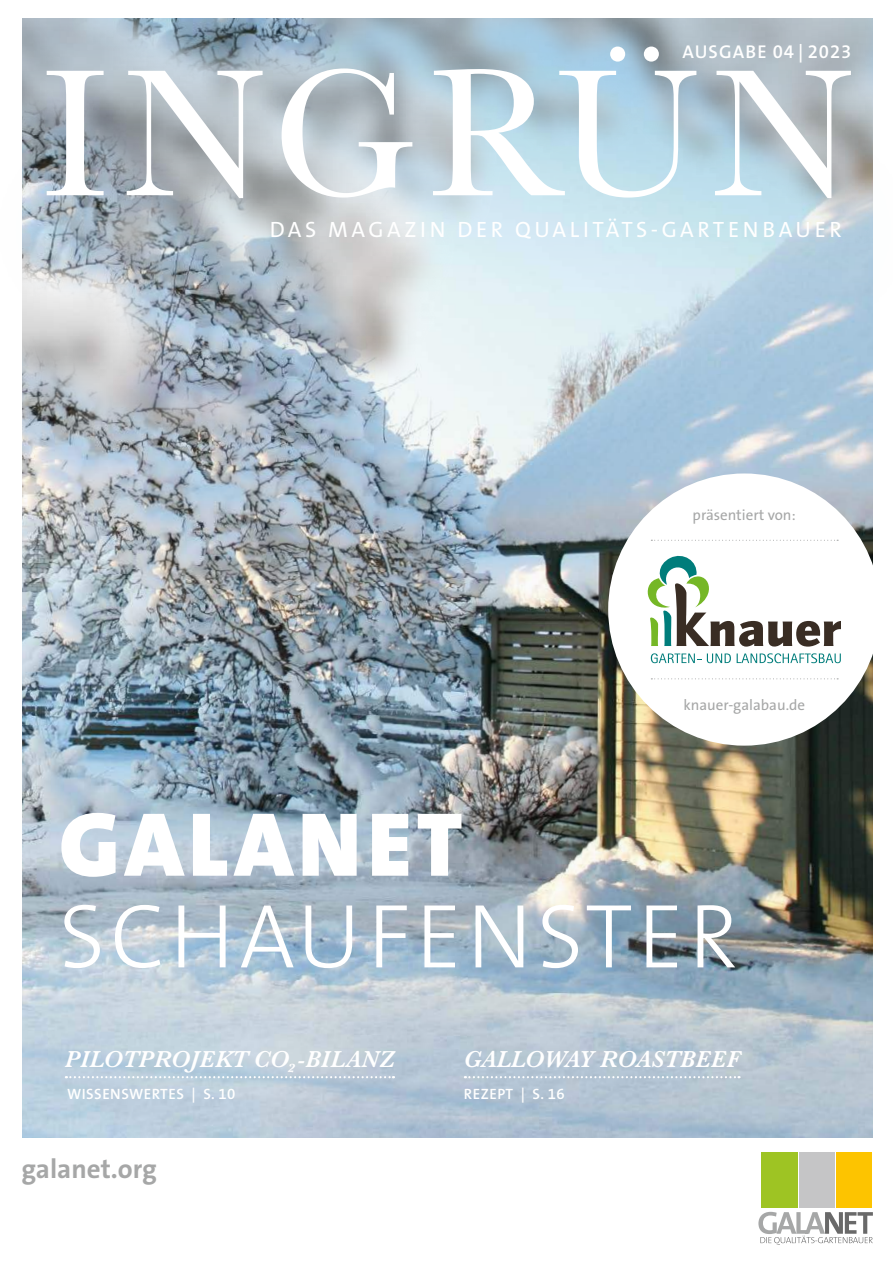
<style>
.page{position:relative;width:893px;height:1263px;background:#fff}
.page>*{position:absolute;margin:0;border:0;box-sizing:border-box;transform-origin:0 0}
.t1{font:300 91.65px "The Sans B W3";letter-spacing:.055em;color:#fff}
.t2{font:900 91.65px "The Sans B W9";letter-spacing:.055em;color:#fff}
.t3{font:700 27px "The Sans B W7";color:#a6a7a7}
.t4{font:italic 600 24px "Baskerville";color:#fff}
.t5{font:22.2px "The Sans B W5 Plain";letter-spacing:.16em;color:#fff}
.t6{font:600 18.6px "The Sans B W6";letter-spacing:.05em;color:#fff}
.t7{font:15px "The Sans B W5 Plain";color:#a6a7a7}
.t8{font:600 15px "The Sans B W6";letter-spacing:.035em;color:#fff}
</style>
<div class="page">
<img style="left:22px;top:717px;width:851px;height:420px">
<img style="left:22px;top:564px;width:851px;height:153px">
<img style="left:22px;top:19px;width:851px;height:545px">
<svg style="left:465px;top:1076px;width:274px;height:2px"></svg>
<svg style="left:66px;top:1076px;width:328px;height:2px"></svg>
<div style="left:836px;top:1152px;width:36px;height:55px;background:#fdc400"></div>
<div style="left:799px;top:1152px;width:36px;height:55px;background:#c5c5c6"></div>
<div style="left:761px;top:1152px;width:36px;height:55px;background:#9ec423"></div>
<svg style="left:758px;top:1212px;width:115px;height:33px"></svg>
<svg style="left:47px;top:47px;width:804px;height:151px"></svg>
<div style="left:608px;top:473px;width:272px;height:273px;background:#fff;border-radius:50%"></div>
<svg style="left:651px;top:540px;width:187px;height:1px"></svg>
<svg style="left:651px;top:678px;width:187px;height:1px"></svg>
<svg style="left:648px;top:556px;width:193px;height:91px"></svg>
<svg style="left:651px;top:653px;width:50px;height:10px"></svg>
<svg style="left:707px;top:653px;width:24px;height:10px"></svg>
<svg style="left:737px;top:653px;width:104px;height:10px"></svg>
<p class="t6" style="left:682px;top:44px;width:170px">AUSGABE 04 | 2023</p>
<p class="t5" style="left:270px;top:218px;width:573px">DAS MAGAZIN DER QUALITÄTS-GARTENBAUER</p>
<p class="t7" style="left:693px;top:507px;width:105px">präsentiert von:</p>
<p class="t7" style="left:683px;top:697px;width:123px">knauer-galabau.de</p>
<h1 class="t2" style="left:59px;top:795px;width:405px">GALANET</h1>
<h1 class="t1" style="left:59px;top:892px;width:681px">SCHAUFENSTER</h1>
<p class="t4" style="left:65px;top:1050px;width:331px">PILOTPROJEKT CO -BILANZ</p>
<p class="t4" style="left:287px;top:1047px;width:9px">₂</p>
<p class="t8" style="left:67px;top:1088px;width:170px">WISSENSWERTES | S. 10</p>
<p class="t3" style="left:21px;top:1155px;width:137px">galanet.org</p>
<p class="t4" style="left:464px;top:1050px;width:277px">GALLOWAY ROASTBEEF</p>
<p class="t8" style="left:464px;top:1088px;width:102px">REZEPT | S. 16</p>
</div>
